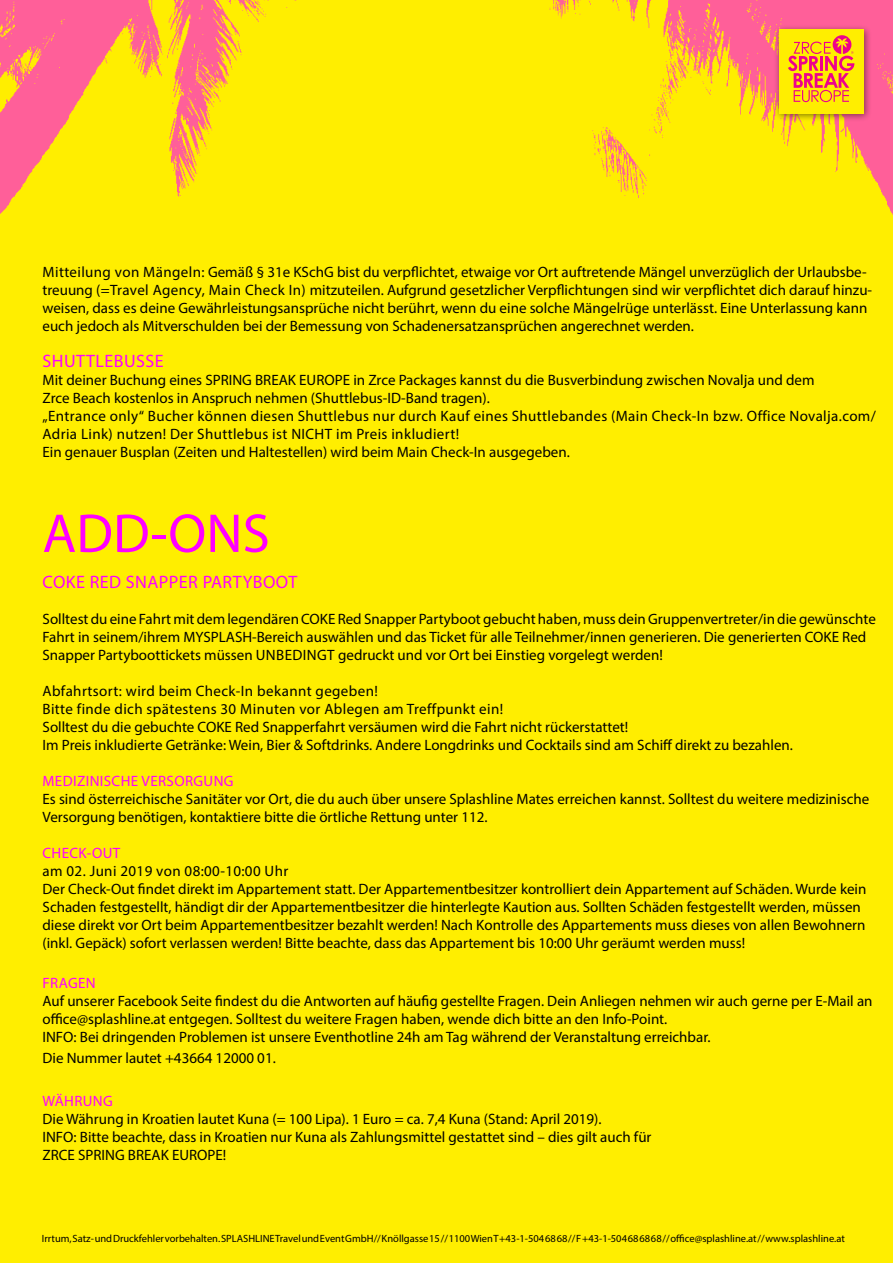
<style>
.page{position:relative;width:893px;height:1263px;background:#fe0}
.page>*{position:absolute;margin:0;border:0;box-sizing:border-box;transform-origin:0 0}
.t1{font:55.2px "Myriad Pro";color:#f0f}
.t2{font:18px "Myriad Pro";letter-spacing:.025em;color:#f0f}
.t3{font:15px/18px "Myriad Pro";color:#000}
.t4{font:15px "Myriad Pro";letter-spacing:.025em;color:#f0f}
.t5{font:10.5px "Myriad Pro";color:#000}
</style>
<div class="page">
<img style="left:0;top:0;width:893px;height:215px">
<div style="left:773px;top:24px;width:99px;height:99px;background:#000;opacity:.5"></div>
<div style="left:779px;top:30px;width:84px;height:84px;background:#fe0"></div>
<svg style="left:788px;top:35px;width:66px;height:67px"></svg>
<p class="t3" style="left:43px;top:262px;width:831px">Mitteilung von Mängeln: Gemäß § 31e KSchG bist du verpflichtet, etwaige vor Ort auftretende Mängel unverzüglich der Urlaubsbe&shy;treuung (=Travel Agency, Main Check In) mitzuteilen. Aufgrund gesetzlicher Verpflichtungen sind wir verpflichtet dich darauf hinzu&shy;weisen, dass es deine Gewährleistungsansprüche nicht berührt, wenn du eine solche Mängelrüge unterlässt. Eine Unterlassung kann euch jedoch als Mitverschulden bei der Bemessung von Schadenersatzansprüchen angerechnet werden.</p>
<p class="t2" style="left:43px;top:349px;width:123px">SHUTTLEBUSSE</p>
<p class="t3" style="left:43px;top:370px;width:835px">Mit deiner Buchung eines SPRING BREAK EUROPE in Zrce Packages kannst du die Busverbindung zwischen Novalja und dem<br>Zrce Beach kostenlos in Anspruch nehmen (Shuttlebus-ID-Band tragen).<br>„Entrance only“ Bucher können diesen Shuttlebus nur durch Kauf eines Shuttlebandes (Main Check-In bzw. Office Novalja.com/ Adria Link) nutzen! Der Shuttlebus ist NICHT im Preis inkludiert!<br>Ein genauer Busplan (Zeiten und Haltestellen) wird beim Main Check-In ausgegeben.</p>
<h1 class="t1" style="left:43px;top:499px;width:229px">ADD-ONS</h1>
<p class="t2" style="left:43px;top:571px;width:256px">COKE RED SNAPPER PARTYBOOT</p>
<p class="t3" style="left:43px;top:610px;width:835px">Solltest du eine Fahrt mit dem legendären COKE Red Snapper Partyboot gebucht haben, muss dein Gruppenvertreter/in die gewünschte<br>Fahrt in seinem/ihrem MYSPLASH-Bereich auswählen und das Ticket für alle Teilnehmer/innen generieren. Die generierten COKE Red<br>Snapper Partyboottickets müssen UNBEDINGT gedruckt und vor Ort bei Einstieg vorgelegt werden!</p>
<p class="t3" style="left:43px;top:682px;width:752px">Abfahrtsort: wird beim Check-In bekannt gegeben!<br>Bitte finde dich spätestens 30 Minuten vor Ablegen am Treffpunkt ein!<br>Solltest du die gebuchte COKE Red Snapperfahrt versäumen wird die Fahrt nicht rückerstattet!<br>Im Preis inkludierte Getränke: Wein, Bier &amp; Softdrinks. Andere Longdrinks und Cocktails sind am Schiff direkt zu bezahlen.</p>
<p class="t4" style="left:43px;top:772px;width:193px">MEDIZINISCHE VERSORGUNG</p>
<p class="t3" style="left:43px;top:790px;width:828px">Es sind österreichische Sanitäter vor Ort, die du auch über unsere Splashline Mates erreichen kannst. Solltest du weitere medizinische<br>Versorgung benötigen, kontaktiere bitte die örtliche Rettung unter 112.</p>
<p class="t4" style="left:43px;top:844px;width:79px">CHECK-OUT</p>
<p class="t3" style="left:43px;top:862px;width:825px">am 02. Juni 2019 von 08:00-10:00 Uhr<br>Der Check-Out findet direkt im Appartement statt. Der Appartementbesitzer kontrolliert dein Appartement auf Schäden. Wurde kein Schaden festgestellt, händigt dir der Appartementbesitzer die hinterlegte Kaution aus. Sollten Schäden festgestellt werden, müssen diese direkt vor Ort beim Appartementbesitzer bezahlt werden! Nach Kontrolle des Appartements muss dieses von allen Bewohnern (inkl. Gepäck) sofort verlassen werden! Bitte beachte, dass das Appartement bis 10:00 Uhr geräumt werden muss!</p>
<p class="t4" style="left:43px;top:973px;width:55px">FRAGEN</p>
<p class="t3" style="left:43px;top:991px;width:831px">Auf unserer Facebook Seite findest du die Antworten auf häufig gestellte Fragen. Dein Anliegen nehmen wir auch gerne per E-Mail an office@splashline.at entgegen. Solltest du weitere Fragen haben, wende dich bitte an den Info-Point.<br>INFO: Bei dringenden Problemen ist unsere Eventhotline 24h am Tag während der Veranstaltung erreichbar.</p>
<p class="t3" style="left:43px;top:1049px;width:235px">Die Nummer lautet +43664 12000 01.</p>
<p class="t4" style="left:43px;top:1092px;width:72px">WÄHRUNG</p>
<p class="t3" style="left:43px;top:1110px;width:610px">Die Währung in Kroatien lautet Kuna (= 100 Lipa). 1 Euro = ca. 7,4 Kuna (Stand: April 2019).<br>INFO: Bitte beachte, dass in Kroatien nur Kuna als Zahlungsmittel gestattet sind – dies gilt auch für<br>ZRCE SPRING BREAK EUROPE!</p>
<p class="t5" style="left:42px;top:1232px;width:805px">Irrtum, Satz- und Druckfehler vorbehalten. SPLASHLINE Travel und Event GmbH// Knöllgasse 15 // 1100 Wien T +43-1-504 68 68 // F +43-1-504 68 68 68 // office@splashline.at // www.splashline.at</p>
</div>
